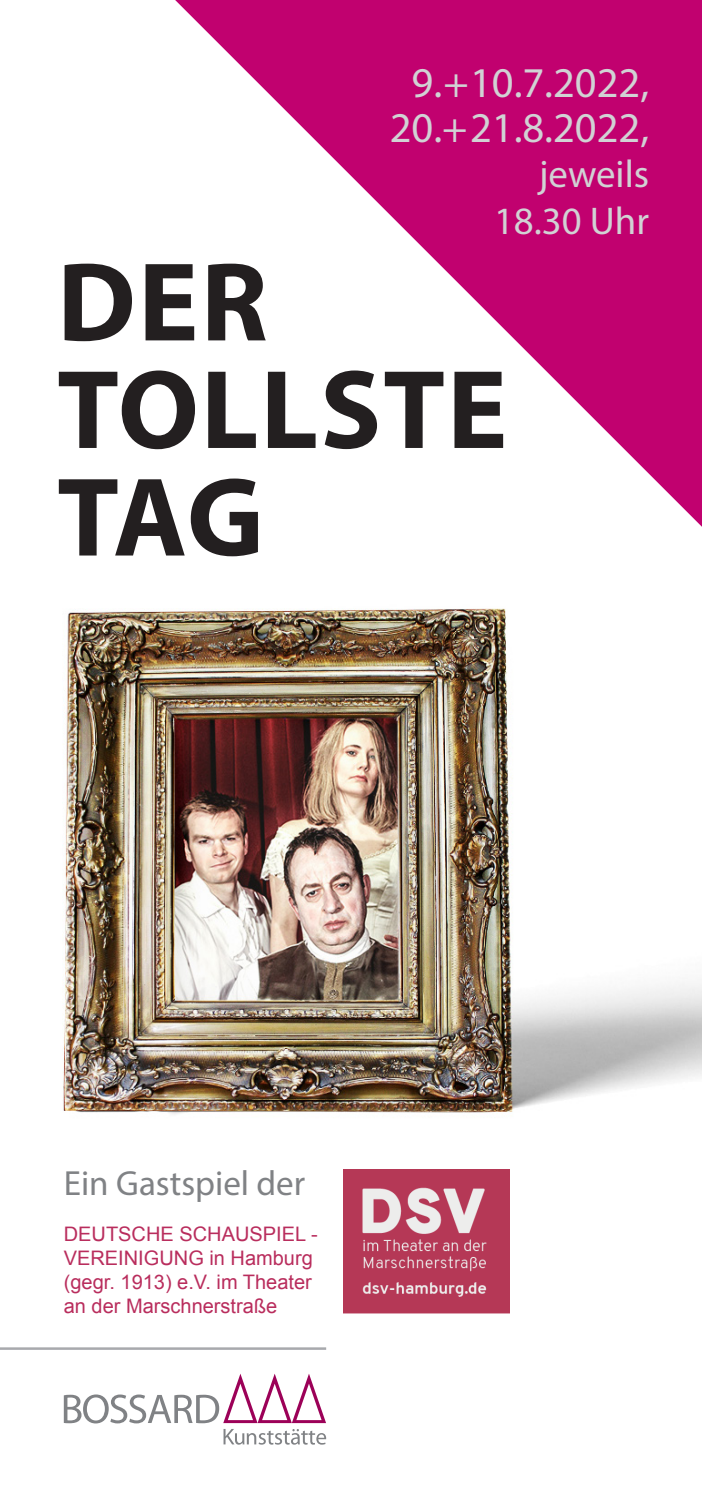
<style>
.page{position:relative;width:702px;height:1489px;background:#fff}
.page>*{position:absolute;margin:0;border:0;box-sizing:border-box;transform-origin:0 0}
.t1{font:700 113px "Myriad Pro";letter-spacing:.015em;color:#231f20}
.t2{font:42.5px "Myriad Pro";color:#d1d2d4}
.t3{font:38.75px "Myriad Pro";color:#d1d2d4}
.t4{font:35px "Myriad Pro";color:#808285}
.t5{font:20px "Arial";color:#b92d5d}
</style>
<div class="page">
<img style="left:63px;top:608px;width:639px;height:506px">
<svg style="left:64px;top:1373px;width:262px;height:71px"></svg>
<hr style="left:0;top:1347px;width:326px;height:2px;background:#a8a9ad">
<svg style="left:175px;top:0;width:527px;height:527px"></svg>
<img style="left:343px;top:1169px;width:166px;height:143px">
<p class="t2" style="left:411px;top:57px;width:239px">9.+10.7.2022,</p>
<p class="t2" style="left:389px;top:102px;width:261px">20.+21.8.2022,</p>
<p class="t3" style="left:539px;top:150px;width:111px">jeweils</p>
<p class="t3" style="left:494px;top:197px;width:156px">18.30 Uhr</p>
<p class="t1" style="left:57px;top:228px;width:212px">DER</p>
<p class="t1" style="left:57px;top:336px;width:452px">TOLLSTE</p>
<p class="t1" style="left:57px;top:443px;width:208px">TAG</p>
<p class="t4" style="left:64px;top:1161px;width:243px">Ein Gastspiel der</p>
<p class="t5" style="left:64px;top:1220px;width:255px">DEUTSCHE SCHAUSPIEL -</p>
<p class="t5" style="left:64px;top:1244px;width:250px">VEREINIGUNG in Hamburg</p>
<p class="t5" style="left:64px;top:1268px;width:249px">(gegr. 1913) e.V. im Theater</p>
<p class="t5" style="left:64px;top:1292px;width:215px">an der Marschnerstraße</p>
</div>
